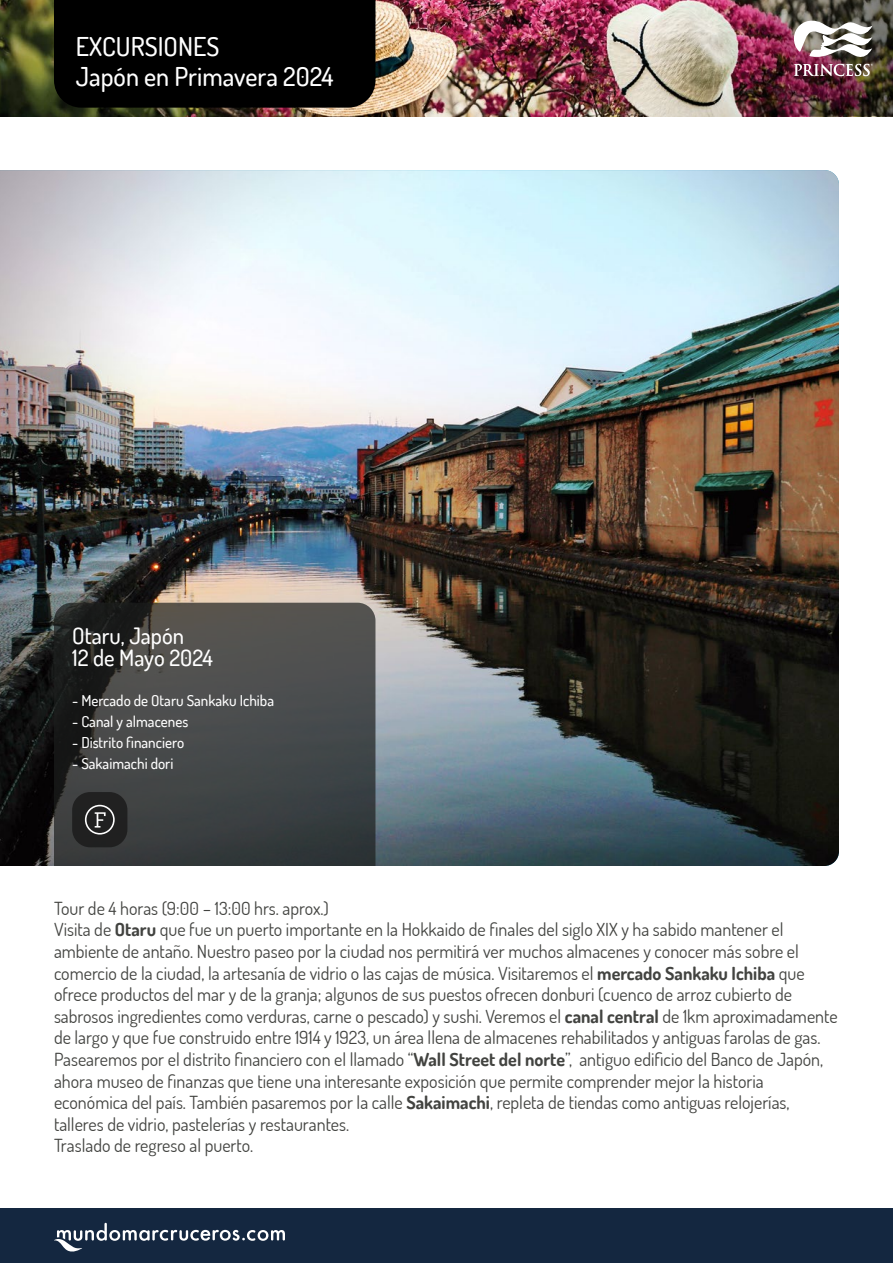
<style>
.page{position:relative;width:893px;height:1263px;background:#fff}
.page>*{position:absolute;margin:0;border:0;box-sizing:border-box;transform-origin:0 0}
.t1{font:500 25.95px/30px "Dosis";color:#fff}
.t2{font:500 22.5px/22.5px "Dosis";color:#fff}
.t3{font:18px/21.6px "Dosis";color:#424340}
.t4{font:500 15px "Dosis";color:#fff}
.s1{font-weight:700}
</style>
<div class="page">
<img style="left:0;top:170px;width:839px;height:696px">
<svg style="left:54px;top:603px;width:321px;height:263px;background:#404242"></svg>
<div style="left:0;top:1209px;width:893px;height:54px;background:#142740"></div>
<div style="left:72px;top:792px;width:55px;height:55px;background:#202120;border-radius:18px"></div>
<svg style="left:54px;top:1223px;width:231px;height:29px"></svg>
<svg style="left:85px;top:805px;width:30px;height:29px"></svg>
<img style="left:0;top:0;width:710px;height:116px">
<img style="left:710px;top:0;width:183px;height:116px">
<div style="left:54px;top:0;width:321px;height:108px;background:#000"></div>
<img style="left:794px;top:21px;width:79px;height:55px">
<h1 class="t1" style="left:76px;top:31px;width:259px">EXCURSIONES<br>Japón en Primavera 2024</h1>
<p class="t2" style="left:72px;top:624px;width:142px">Otaru, Japón<br>12 de Mayo 2024</p>
<p class="t4" style="left:72px;top:690px;width:203px">- Mercado de Otaru Sankaku Ichiba</p>
<p class="t4" style="left:72px;top:711px;width:118px">- Canal y almacenes</p>
<p class="t4" style="left:72px;top:732px;width:114px">- Distrito financiero</p>
<p class="t4" style="left:72px;top:753px;width:103px">- Sakaimachi dori</p>
<p class="t3" style="left:54px;top:897px;width:785px">Tour de 4 horas (9:00 – 13:00 hrs. aprox.)<br>Visita de <span class="s1">Otaru</span> que fue un puerto importante en la Hokkaido de finales del siglo XIX y ha sabido mantener el ambiente de antaño. Nuestro paseo por la ciudad nos permitirá ver muchos almacenes y conocer más sobre el comercio de la ciudad, la artesanía de vidrio o las cajas de música. Visitaremos el <span class="s1">mercado Sankaku Ichiba</span> que ofrece productos del mar y de la granja; algunos de sus puestos ofrecen donburi (cuenco de arroz cubierto de sabrosos ingredientes como verduras, carne o pescado) y sushi. Veremos el <span class="s1">canal central</span> de 1km aproximadamente de largo y que fue construido entre 1914 y 1923, un área llena de almacenes rehabilitados y antiguas farolas de gas.<br>Pasearemos por el distrito financiero con el llamado “<span class="s1">Wall Street del norte</span>”, antiguo edificio del Banco de Japón, ahora museo de finanzas que tiene una interesante exposición que permite comprender mejor la historia económica del país. También pasaremos por la calle <span class="s1">Sakaimachi</span>, repleta de tiendas como antiguas relojerías, talleres de vidrio, pastelerías y restaurantes.<br>Traslado de regreso al puerto.</p>
</div>
